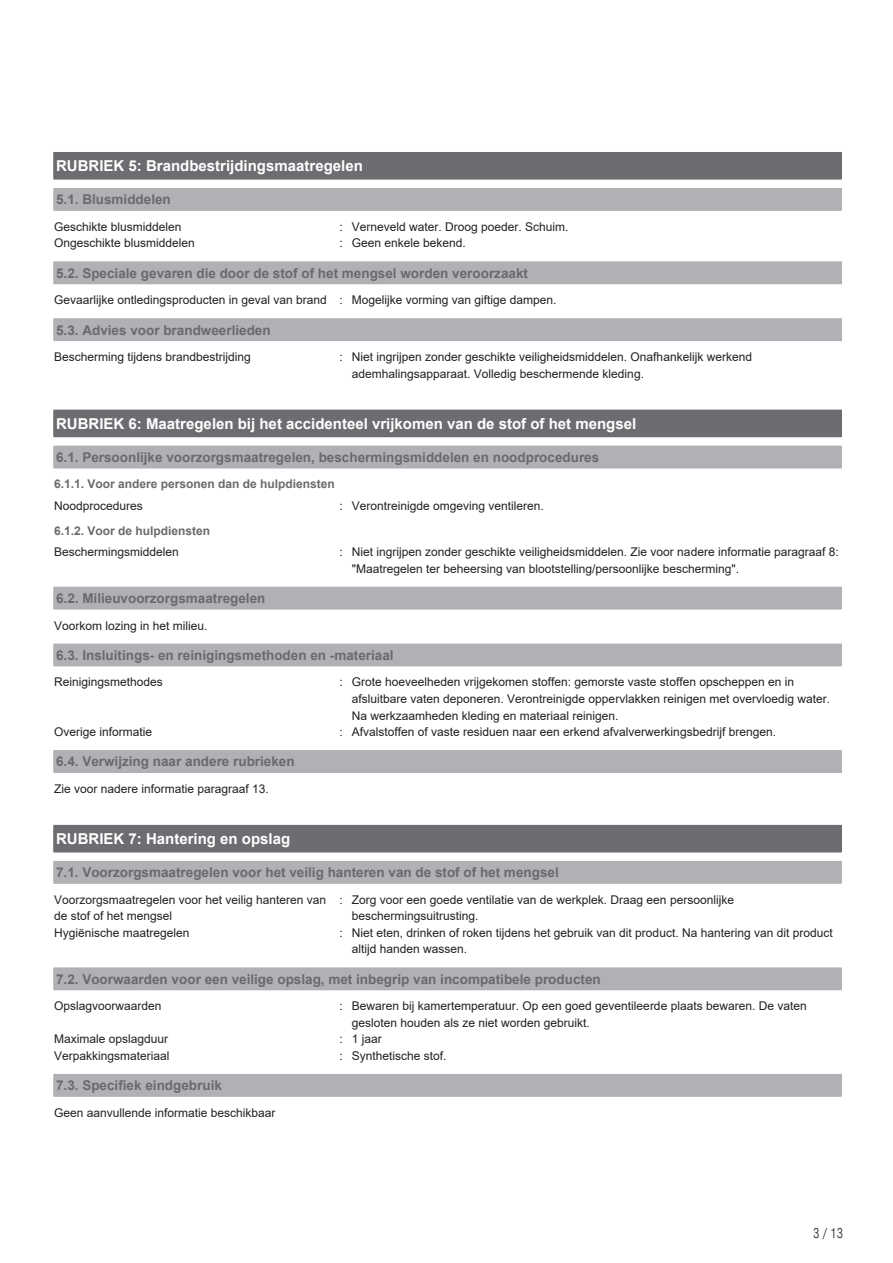
<style>
.page{position:relative;width:893px;height:1263px;background:#fff}
.page>*{position:absolute;margin:0;border:0;box-sizing:border-box;transform-origin:0 0}
.t1{font:700 15px "Arial";color:#fff}
.t2{font:700 13.5px "Arial";color:#696a6d}
.t3{font:300 condensed 13.5px "Swiss 721 TL";color:#231f20}
.t4{font:12px/16.5px "Arial";color:#231f20}
.t5{font:700 12px "Arial";color:#696a6d}
</style>
<div class="page">
<div style="left:54px;top:153px;width:787px;height:26px;background:#6c6d70"></div>
<svg style="left:53px;top:153px;width:1px;height:26px"></svg>
<svg style="left:841px;top:153px;width:1px;height:26px"></svg>
<hr style="left:54px;top:152px;width:787px;height:1px;background:#6c6d70">
<hr style="left:54px;top:179px;width:787px;height:1px;background:#6c6d70">
<div style="left:54px;top:189px;width:787px;height:21px;background:#b0b1b5"></div>
<svg style="left:53px;top:189px;width:1px;height:21px"></svg>
<svg style="left:841px;top:189px;width:1px;height:21px"></svg>
<hr style="left:54px;top:188px;width:787px;height:1px;background:#b0b1b5">
<hr style="left:54px;top:210px;width:787px;height:1px;background:#b0b1b5">
<div style="left:54px;top:262px;width:787px;height:22px;background:#b0b1b5"></div>
<svg style="left:53px;top:262px;width:1px;height:22px"></svg>
<svg style="left:841px;top:262px;width:1px;height:22px"></svg>
<div style="left:54px;top:319px;width:787px;height:21px;background:#b0b1b5"></div>
<svg style="left:53px;top:319px;width:1px;height:21px"></svg>
<svg style="left:841px;top:319px;width:1px;height:21px"></svg>
<hr style="left:54px;top:318px;width:787px;height:1px;background:#b0b1b5">
<hr style="left:54px;top:340px;width:787px;height:1px;background:#b0b1b5">
<div style="left:54px;top:410px;width:787px;height:27px;background:#6c6d70"></div>
<svg style="left:53px;top:410px;width:1px;height:27px"></svg>
<svg style="left:841px;top:410px;width:1px;height:27px"></svg>
<div style="left:54px;top:446px;width:787px;height:22px;background:#b0b1b5"></div>
<svg style="left:53px;top:446px;width:1px;height:22px"></svg>
<svg style="left:841px;top:446px;width:1px;height:22px"></svg>
<hr style="left:54px;top:468px;width:787px;height:1px;background:#b0b1b5">
<div style="left:54px;top:587px;width:787px;height:22px;background:#b0b1b5"></div>
<svg style="left:53px;top:587px;width:1px;height:22px"></svg>
<svg style="left:841px;top:587px;width:1px;height:22px"></svg>
<hr style="left:54px;top:609px;width:787px;height:1px;background:#b0b1b5">
<div style="left:54px;top:644px;width:787px;height:22px;background:#b0b1b5"></div>
<svg style="left:53px;top:644px;width:1px;height:22px"></svg>
<svg style="left:841px;top:644px;width:1px;height:22px"></svg>
<hr style="left:54px;top:666px;width:787px;height:1px;background:#b0b1b5">
<div style="left:54px;top:751px;width:787px;height:21px;background:#b0b1b5"></div>
<svg style="left:53px;top:751px;width:1px;height:21px"></svg>
<svg style="left:841px;top:751px;width:1px;height:21px"></svg>
<hr style="left:54px;top:750px;width:787px;height:1px;background:#b0b1b5">
<hr style="left:54px;top:772px;width:787px;height:1px;background:#b0b1b5">
<div style="left:54px;top:825px;width:787px;height:27px;background:#6c6d70"></div>
<svg style="left:53px;top:825px;width:1px;height:27px"></svg>
<svg style="left:841px;top:825px;width:1px;height:27px"></svg>
<hr style="left:54px;top:852px;width:787px;height:1px;background:#6c6d70">
<div style="left:54px;top:861px;width:787px;height:22px;background:#b0b1b5"></div>
<svg style="left:53px;top:861px;width:1px;height:22px"></svg>
<svg style="left:841px;top:861px;width:1px;height:22px"></svg>
<hr style="left:54px;top:883px;width:787px;height:1px;background:#b0b1b5">
<div style="left:54px;top:968px;width:787px;height:21px;background:#b0b1b5"></div>
<svg style="left:53px;top:968px;width:1px;height:21px"></svg>
<svg style="left:841px;top:968px;width:1px;height:21px"></svg>
<hr style="left:54px;top:989px;width:787px;height:1px;background:#b0b1b5">
<div style="left:54px;top:1074px;width:787px;height:22px;background:#b0b1b5"></div>
<svg style="left:53px;top:1074px;width:1px;height:22px"></svg>
<svg style="left:841px;top:1074px;width:1px;height:22px"></svg>
<hr style="left:54px;top:1096px;width:787px;height:1px;background:#b0b1b5">
<p class="t1" style="left:56px;top:155px;width:308px">RUBRIEK 5: Brandbestrijdingsmaatregelen</p>
<p class="t2" style="left:56px;top:190px;width:116px">5.1. Blusmiddelen</p>
<p class="t4" style="left:54px;top:218px;width:129px">Geschikte blusmiddelen</p>
<p class="t4" style="left:339px;top:218px;width:231px">: Verneveld water. Droog poeder. Schuim.</p>
<p class="t4" style="left:54px;top:235px;width:142px">Ongeschikte blusmiddelen</p>
<p class="t4" style="left:339px;top:235px;width:128px">: Geen enkele bekend.</p>
<p class="t2" style="left:56px;top:263px;width:473px">5.2. Speciale gevaren die door de stof of het mengsel worden veroorzaakt</p>
<p class="t4" style="left:54px;top:292px;width:504px">Gevaarlijke ontledingsproducten in geval van brand : Mogelijke vorming van giftige dampen.</p>
<p class="t2" style="left:56px;top:320px;width:216px">5.3. Advies voor brandweerlieden</p>
<p class="t4" style="left:54px;top:348px;width:198px">Bescherming tijdens brandbestrijding</p>
<p class="t4" style="left:352px;top:348px;width:402px;text-indent:-12px">: Niet ingrijpen zonder geschikte veiligheidsmiddelen. Onafhankelijk werkend ademhalingsapparaat. Volledig beschermende kleding.</p>
<p class="t1" style="left:56px;top:413px;width:582px">RUBRIEK 6: Maatregelen bij het accidenteel vrijkomen van de stof of het mengsel</p>
<p class="t2" style="left:56px;top:448px;width:545px">6.1. Persoonlijke voorzorgsmaatregelen, beschermingsmiddelen en noodprocedures</p>
<p class="t5" style="left:54px;top:476px;width:282px">6.1.1. Voor andere personen dan de hulpdiensten</p>
<p class="t4" style="left:54px;top:497px;width:90px">Noodprocedures</p>
<p class="t4" style="left:339px;top:497px;width:206px">: Verontreinigde omgeving ventileren.</p>
<p class="t5" style="left:54px;top:522px;width:158px">6.1.2. Voor de hulpdiensten</p>
<p class="t4" style="left:54px;top:544px;width:126px">Beschermingsmiddelen</p>
<p class="t4" style="left:352px;top:544px;width:488px;text-indent:-12px">: Niet ingrijpen zonder geschikte veiligheidsmiddelen. Zie voor nadere informatie paragraaf 8: "Maatregelen ter beheersing van blootstelling/persoonlijke bescherming".</p>
<p class="t2" style="left:56px;top:589px;width:211px">6.2. Milieuvoorzorgsmaatregelen</p>
<p class="t4" style="left:54px;top:617px;width:155px">Voorkom lozing in het milieu.</p>
<p class="t2" style="left:56px;top:646px;width:339px">6.3. Insluitings- en reinigingsmethoden en -materiaal</p>
<p class="t4" style="left:54px;top:674px;width:110px">Reinigingsmethodes</p>
<p class="t4" style="left:352px;top:674px;width:480px;text-indent:-12px">: Grote hoeveelheden vrijgekomen stoffen: gemorste vaste stoffen opscheppen en in afsluitbare vaten deponeren. Verontreinigde oppervlakken reinigen met overvloedig water.<br>Na werkzaamheden kleding en materiaal reinigen.</p>
<p class="t4" style="left:54px;top:723px;width:100px">Overige informatie</p>
<p class="t4" style="left:339px;top:723px;width:438px">: Afvalstoffen of vaste residuen naar een erkend afvalverwerkingsbedrijf brengen.</p>
<p class="t2" style="left:56px;top:752px;width:240px">6.4. Verwijzing naar andere rubrieken</p>
<p class="t4" style="left:54px;top:780px;width:216px">Zie voor nadere informatie paragraaf 13.</p>
<p class="t1" style="left:56px;top:828px;width:236px">RUBRIEK 7: Hantering en opslag</p>
<p class="t2" style="left:56px;top:863px;width:504px">7.1. Voorzorgsmaatregelen voor het veilig hanteren van de stof of het mengsel</p>
<p class="t4" style="left:54px;top:891px;width:274px">Voorzorgsmaatregelen voor het veilig hanteren van de stof of het mengsel</p>
<p class="t4" style="left:352px;top:891px;width:384px;text-indent:-12px">: Zorg voor een goede ventilatie van de werkplek. Draag een persoonlijke beschermingsuitrusting.</p>
<p class="t4" style="left:54px;top:924px;width:137px">Hygiënische maatregelen</p>
<p class="t4" style="left:352px;top:924px;width:482px;text-indent:-12px">: Niet eten, drinken of roken tijdens het gebruik van dit product. Na hantering van dit product altijd handen wassen.</p>
<p class="t2" style="left:56px;top:969px;width:546px">7.2. Voorwaarden voor een veilige opslag, met inbegrip van incompatibele producten</p>
<p class="t4" style="left:54px;top:998px;width:109px">Opslagvoorwaarden</p>
<p class="t4" style="left:352px;top:998px;width:456px;text-indent:-12px">: Bewaren bij kamertemperatuur. Op een goed geventileerde plaats bewaren. De vaten gesloten houden als ze niet worden gebruikt.</p>
<p class="t4" style="left:54px;top:1031px;width:116px">Maximale opslagduur</p>
<p class="t4" style="left:339px;top:1031px;width:44px">: 1 jaar</p>
<p class="t4" style="left:54px;top:1047px;width:117px">Verpakkingsmateriaal</p>
<p class="t4" style="left:339px;top:1047px;width:109px">: Synthetische stof.</p>
<p class="t2" style="left:56px;top:1076px;width:167px">7.3. Specifiek eindgebruik</p>
<p class="t4" style="left:54px;top:1104px;width:223px">Geen aanvullende informatie beschikbaar</p>
<p class="t3" style="left:813px;top:1225px;width:31px">3 / 13</p>
</div>
